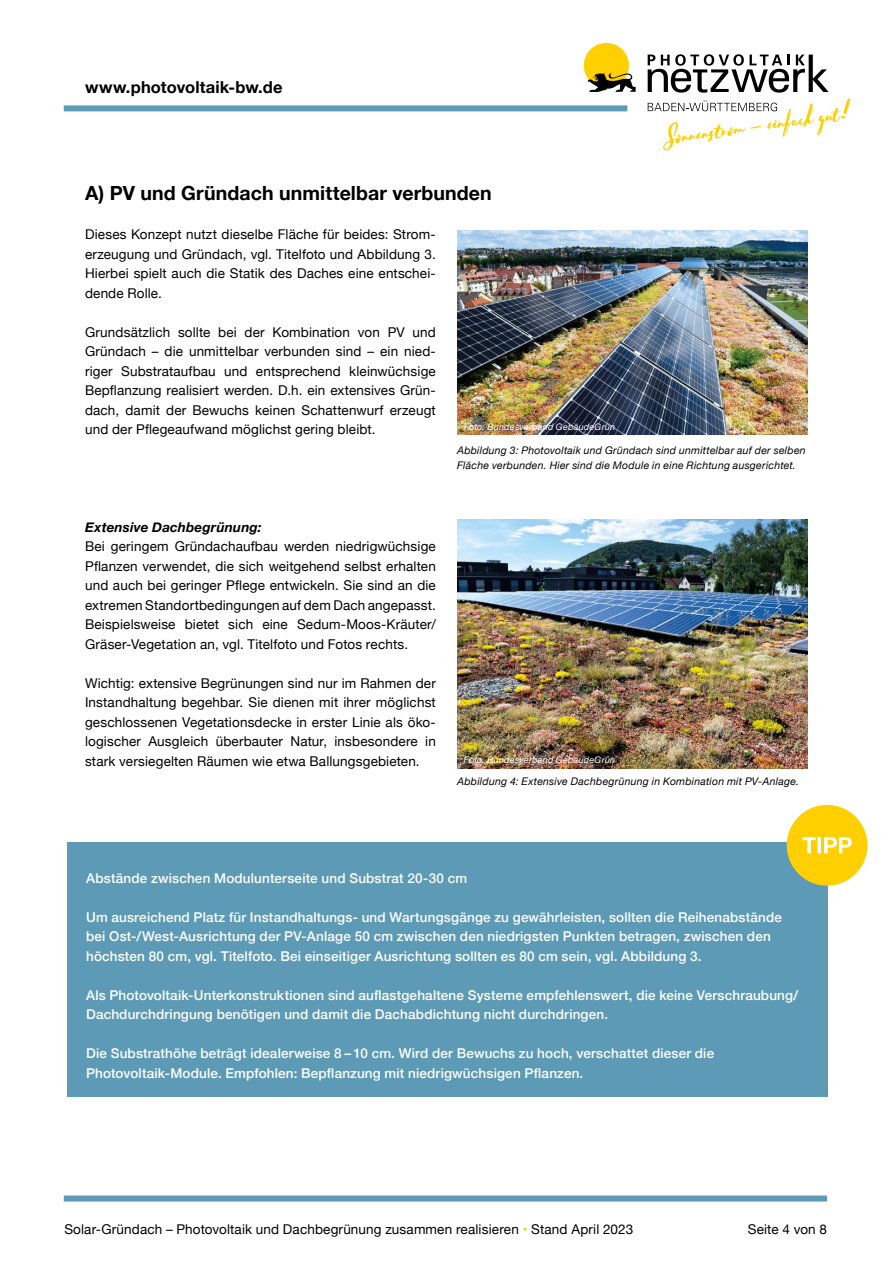
<style>
.page{position:relative;width:893px;height:1263px;background:#fff}
.page>*{position:absolute;margin:0;border:0;box-sizing:border-box;transform-origin:0 0}
.t1{font:700 19.5px "Helvetica Neue";letter-spacing:.005em;color:#000}
.t2{font:700 16.5px "Helvetica Neue";letter-spacing:.005em;color:#000}
.t3{font:13.5px/19.5px "Helvetica Neue";letter-spacing:.01em;color:#000;text-align:justify}
.t4{font:500 13.5px/19.5px "Helvetica Neue";letter-spacing:.01em;color:#fff}
.t5{font:italic 700 13.5px "Helvetica Neue";letter-spacing:.01em;color:#000}
.t6{font:italic 10.5px/15px "Helvetica Neue";letter-spacing:.02em;color:#000}
.t7{font:italic 9px "Helvetica Neue";letter-spacing:.03em;color:#fff}
.s1{color:#ffcf00}
</style>
<div class="page">
<div style="left:67px;top:1195px;width:757px;height:6px;background:#5c9ab5"></div>
<div style="left:67px;top:105px;width:557px;height:6px;background:#5c9ab5"></div>
<div style="left:584px;top:43px;width:45px;height:45px;background:#ffcf00;border-radius:50%"></div>
<svg style="left:588px;top:73px;width:48px;height:19px"></svg>
<svg style="left:648px;top:54px;width:181px;height:39px"></svg>
<svg style="left:648px;top:99px;width:202px;height:52px"></svg>
<img style="left:457px;top:230px;width:351px;height:204px">
<div style="left:67px;top:843px;width:760px;height:254px;background:#5c9ab5"></div>
<div style="left:787px;top:805px;width:80px;height:81px;background:#ffcf00;border-radius:50%"></div>
<svg style="left:802px;top:837px;width:50px;height:16px"></svg>
<img style="left:457px;top:520px;width:351px;height:249px">
<p class="t2" style="left:85px;top:74px;width:199px">www.photovoltaik-bw.de</p>
<h1 class="t1" style="left:85px;top:178px;width:408px">A) PV und Gründach unmittelbar verbunden</h1>
<p class="t3" style="left:85px;top:226px;width:352px">Dieses Konzept nutzt dieselbe Fläche für beides: Strom&shy;erzeugung und Gründach, vgl. Titelfoto und Abbildung 3.<br>Hierbei spielt auch die Statik des Daches eine entschei&shy;dende Rolle.</p>
<p class="t3" style="left:85px;top:323px;width:352px">Grundsätzlich sollte bei der Kombination von PV und Gründach – die unmittelbar verbunden sind – ein nied&shy;riger Substrataufbau und entsprechend kleinwüchsige Bepflanzung realisiert werden. D.h. ein extensives Grün&shy;dach, damit der Bewuchs keinen Schattenwurf erzeugt und der Pflegeaufwand möglichst gering bleibt.</p>
<p class="t7" style="left:464px;top:420px;width:153px">Foto: Bundesverband GebäudeGrün</p>
<p class="t5" style="left:85px;top:516px;width:178px">Extensive Dachbegrünung:</p>
<p class="t3" style="left:85px;top:537px;width:352px">Bei geringem Gründachaufbau werden niedrigwüchsige Pflanzen verwendet, die sich weitgehend selbst erhalten und auch bei geringer Pflege entwickeln. Sie sind an die extremen Standortbedingungen auf dem Dach angepasst.<br>Beispielsweise bietet sich eine Sedum-Moos-Kräuter/ Gräser-Vegetation an, vgl. Titelfoto und Fotos rechts.</p>
<p class="t3" style="left:85px;top:674px;width:352px">Wichtig: extensive Begrünungen sind nur im Rahmen der Instandhaltung begehbar. Sie dienen mit ihrer möglichst geschlossenen Vegetationsdecke in erster Linie als öko&shy;logischer Ausgleich überbauter Natur, insbesondere in stark versiegelten Räumen wie etwa Ballungsgebieten.</p>
<p class="t6" style="left:457px;top:443px;width:350px">Abbildung 3: Photovoltaik und Gründach sind unmittelbar auf der selben<br>Fläche verbunden. Hier sind die Module in eine Richtung ausgerichtet.</p>
<p class="t7" style="left:464px;top:753px;width:153px">Foto: Bundesverband GebäudeGrün</p>
<p class="t6" style="left:457px;top:775px;width:343px">Abbildung 4: Extensive Dachbegrünung in Kombination mit PV-Anlage.</p>
<p class="t4" style="left:86px;top:867px;width:383px">Abstände zwischen Modulunterseite und Substrat 20-30 cm</p>
<p class="t4" style="left:86px;top:906px;width:697px">Um ausreichend Platz für Instandhaltungs- und Wartungsgänge zu gewährleisten, sollten die Reihenabstände bei Ost-/West-Ausrichtung der PV-Anlage 50 cm zwischen den niedrigsten Punkten betragen, zwischen den höchsten 80 cm, vgl. Titelfoto. Bei einseitiger Ausrichtung sollten es 80 cm sein, vgl. Abbildung 3.</p>
<p class="t4" style="left:86px;top:984px;width:714px">Als Photovoltaik-Unterkonstruktionen sind auflastgehaltene Systeme empfehlenswert, die keine Verschraubung/<br>Dachdurchdringung benötigen und damit die Dachabdichtung nicht durchdringen.</p>
<p class="t4" style="left:86px;top:1043px;width:630px">Die Substrathöhe beträgt idealerweise 8 – 10 cm. Wird der Bewuchs zu hoch, verschattet dieser die<br>Photovoltaik-Module. Empfohlen: Bepflanzung mit niedrigwüchsigen Pflanzen.</p>
<p class="t3" style="left:64px;top:1220px;width:570px">Solar-Gründach – Photovoltaik und Dachbegrünung zusammen realisieren <span class="s1">•</span> Stand April 2023</p>
<p class="t3" style="left:748px;top:1220px;width:81px">Seite 4 von 8</p>
</div>
